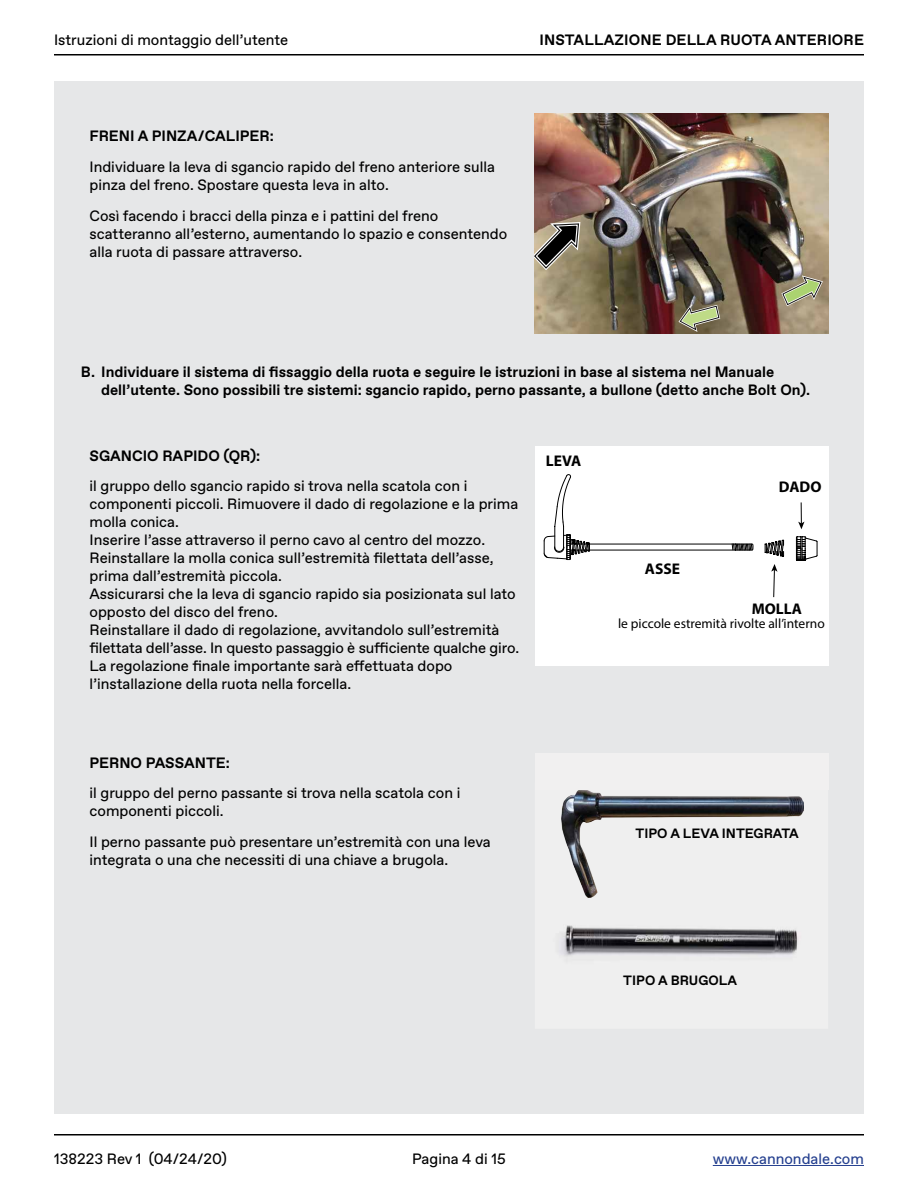
<style>
.page{position:relative;width:918px;height:1188px;background:#fff}
.page>*{position:absolute;margin:0;border:0;box-sizing:border-box;transform-origin:0 0}
.t1{font:700 15.45px "Myriad Pro";color:#000}
.t2{font:15px/18px "Favorit";color:#000}
.t3{font:700 15px/18px "Favorit";color:#000}
.t4{font:15px "Favorit";color:#25408f}
.t5{font:13.5px "Myriad Pro";color:#000}
.t6{font:700 13.5px "Favorit";color:#000}
</style>
<div class="page">
<hr style="left:54px;top:1134px;width:810px;height:2px;background:#000">
<hr style="left:54px;top:54px;width:810px;height:1px;background:#000">
<hr style="left:713px;top:1165px;width:151px;height:1px;background:#25408f">
<div style="left:54px;top:81px;width:810px;height:1032px;background:#e6e7e8"></div>
<img style="left:535px;top:114px;width:293px;height:220px">
<svg style="left:535px;top:220px;width:47px;height:53px;background:#7d7464"></svg>
<svg style="left:780px;top:273px;width:45px;height:35px;background:#999976"></svg>
<svg style="left:677px;top:303px;width:45px;height:31px"></svg>
<div style="left:535px;top:446px;width:293px;height:220px;background:#fff"></div>
<svg style="left:796px;top:536px;width:21px;height:25px"></svg>
<svg style="left:765px;top:540px;width:19px;height:16px"></svg>
<svg style="left:544px;top:474px;width:209px;height:86px"></svg>
<svg style="left:771px;top:564px;width:7px;height:34px"></svg>
<svg style="left:798px;top:502px;width:7px;height:27px"></svg>
<img style="left:561px;top:811px;width:240px;height:144px">
<img style="left:562px;top:790px;width:242px;height:108px">
<div style="left:535px;top:753px;width:293px;height:37px;background:#f1f0f0"></div>
<p class="t2" style="left:54px;top:31px;width:236px">Istruzioni di montaggio dell’utente</p>
<p class="t3" style="left:90px;top:127px;width:186px">FRENI A PINZA/CALIPER:</p>
<p class="t2" style="left:90px;top:157px;width:407px">Individuare la leva di sgancio rapido del freno anteriore sulla pinza del freno. Spostare questa leva in alto.</p>
<p class="t2" style="left:90px;top:206px;width:419px">Così facendo i bracci della pinza e i pattini del freno scatteranno all’esterno, aumentando lo spazio e consentendo alla ruota di passare attraverso.</p>
<p class="t3" style="left:539px;top:31px;width:326px">INSTALLAZIONE DELLA RUOTA ANTERIORE</p>
<p class="t3" style="left:101px;top:363px;width:711px;text-indent:-20px">B. Individuare il sistema di fissaggio della ruota e seguire le istruzioni in base al sistema nel Manuale dell’utente. Sono possibili tre sistemi: sgancio rapido, perno passante, a bullone (detto anche Bolt On).</p>
<p class="t3" style="left:90px;top:446px;width:172px">SGANCIO RAPIDO (QR):</p>
<p class="t2" style="left:90px;top:477px;width:431px">il gruppo dello sgancio rapido si trova nella scatola con i componenti piccoli. Rimuovere il dado di regolazione e la prima molla conica.<br>Inserire l’asse attraverso il perno cavo al centro del mozzo.<br>Reinstallare la molla conica sull’estremità filettata dell’asse, prima dall’estremità piccola.<br>Assicurarsi che la leva di sgancio rapido sia posizionata sul lato opposto del disco del freno.<br>Reinstallare il dado di regolazione, avvitandolo sull’estremità filettata dell’asse. In questo passaggio è sufficiente qualche giro.<br>La regolazione finale importante sarà effettuata dopo l’installazione della ruota nella forcella.</p>
<p class="t3" style="left:90px;top:753px;width:142px">PERNO PASSANTE:</p>
<p class="t2" style="left:90px;top:784px;width:372px">il gruppo del perno passante si trova nella scatola con i componenti piccoli.</p>
<p class="t2" style="left:90px;top:833px;width:403px">Il perno passante può presentare un’estremità con una leva integrata o una che necessiti di una chiave a brugola.</p>
<p class="t1" style="left:546px;top:451px;width:37px">LEVA</p>
<p class="t1" style="left:645px;top:558px;width:37px">ASSE</p>
<p class="t1" style="left:779px;top:477px;width:44px">DADO</p>
<p class="t1" style="left:752px;top:599px;width:52px">MOLLA</p>
<p class="t5" style="left:618px;top:615px;width:208px">le piccole estremità rivolte all’interno</p>
<p class="t6" style="left:636px;top:824px;width:165px">TIPO A LEVA INTEGRATA</p>
<p class="t6" style="left:623px;top:971px;width:115px">TIPO A BRUGOLA</p>
<p class="t2" style="left:54px;top:1149px;width:174px">138223 Rev 1 (04/24/20)</p>
<p class="t2" style="left:412px;top:1149px;width:95px">Pagina 4 di 15</p>
<p class="t4" style="left:713px;top:1149px;width:153px">www.cannondale.com</p>
</div>
